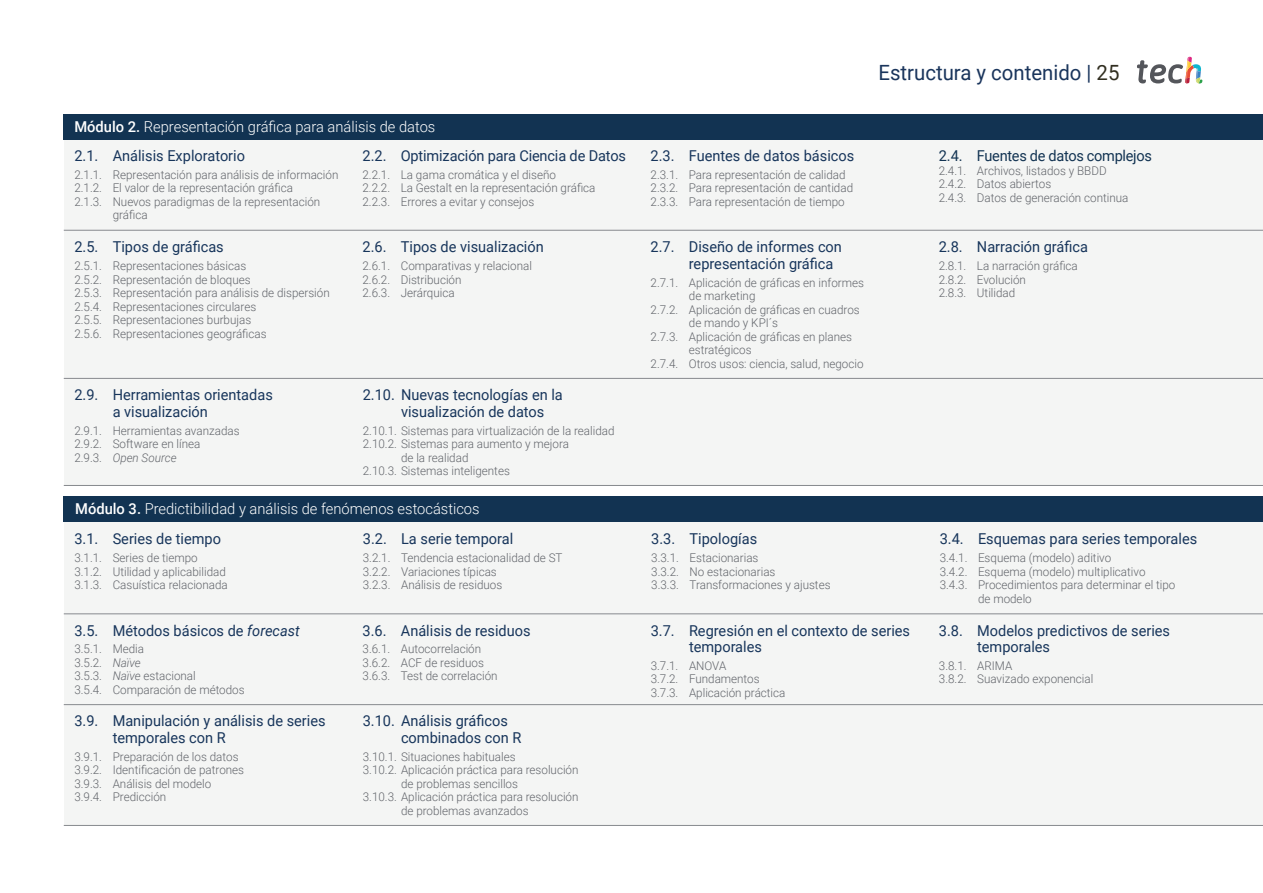
<style>
.page{position:relative;width:1263px;height:893px;background:#fff}
.page>*{position:absolute;margin:0;border:0;box-sizing:border-box;transform-origin:0 0}
.t1{font:21px "Roboto";color:#1a355c}
.t2{font:15px/16.5px "Roboto";color:#17355b}
.t3{font:300 15px/29px "Roboto";color:#fff}
.t4{font:15px "Roboto";letter-spacing:-.02em;color:#123352}
.t5{font:300 12px/13.5px "Roboto";color:#61646a}
.s1{font-weight:500}
.s2{font-weight:400;color:#17355b}
.s3{font-style:italic}
.s4{color:#312e20}
</style>
<div class="page">
<svg style="left:1137px;top:57px;width:65px;height:27px"></svg>
<div style="left:64px;top:139px;width:1199px;height:346px;background:#f4f5f4"></div>
<div style="left:64px;top:114px;width:1199px;height:25px;background:#123352"></div>
<hr style="left:64px;top:230px;width:1199px;height:1px;background:#878a8e">
<hr style="left:64px;top:378px;width:1199px;height:1px;background:#878a8e">
<hr style="left:64px;top:485px;width:1199px;height:1px;background:#878a8e">
<div style="left:64px;top:521px;width:1199px;height:304px;background:#f4f5f4"></div>
<div style="left:64px;top:496px;width:1199px;height:25px;background:#123352"></div>
<hr style="left:64px;top:614px;width:1199px;height:1px;background:#878a8e">
<hr style="left:64px;top:704px;width:1199px;height:1px;background:#878a8e">
<hr style="left:64px;top:825px;width:1199px;height:1px;background:#878a8e">
<p class="t3" style="left:74px;top:112px;width:362px"><span class="s1">Módulo 2.</span> Representación gráfica para análisis de datos<br><span class="s2">2.1. Análisis Exploratorio</span></p>
<p class="t5" style="left:74px;top:167px;width:265px">2.1.1. Representación para análisis de información</p>
<p class="t5" style="left:74px;top:181px;width:220px">2.1.2. El valor de la representación gráfica</p>
<p class="t5" style="left:74px;top:194px;width:247px">2.1.3. Nuevos paradigmas de la representación</p>
<p class="t5" style="left:113px;top:208px;width:36px">gráfica</p>
<p class="t2" style="left:362px;top:147px;width:265px">2.2. Optimización para Ciencia de Datos</p>
<p class="t5" style="left:362px;top:167px;width:234px">2.2.1. La gama cromática y el diseño<br>2.2.2. La Gestalt en la representación gráfica<br>2.2.3. Errores a evitar y consejos</p>
<p class="t2" style="left:74px;top:238px;width:151px">2.5. Tipos de gráficas</p>
<p class="t5" style="left:74px;top:259px;width:257px">2.5.1. Representaciones básicas<br>2.5.2. Representación de bloques<br>2.5.3. Representación para análisis de dispersión 2.5.4. Representaciones circulares<br>2.5.5. Representaciones burbujas<br>2.5.6. Representaciones geográficas</p>
<p class="t2" style="left:113px;top:386px;width:162px;text-indent:-38px">2.9. Herramientas orientadas a visualización</p>
<p class="t5" style="left:74px;top:423px;width:167px">2.9.1. Herramientas avanzadas<br>2.9.2. Software en línea<br>2.9.3. <span class="s3">Open Source</span></p>
<p class="t2" style="left:362px;top:238px;width:183px">2.6. Tipos de visualización</p>
<p class="t5" style="left:362px;top:259px;width:171px">2.6.1. Comparativas y relacional<br>2.6.2. Distribución<br>2.6.3. Jerárquica</p>
<p class="t2" style="left:401px;top:386px;width:163px;text-indent:-38px">2.10. Nuevas tecnologías en la visualización de datos</p>
<p class="t5" style="left:363px;top:423px;width:253px">2.10.1. Sistemas para virtualización de la realidad</p>
<p class="t5" style="left:363px;top:437px;width:208px">2.10.2. Sistemas para aumento y mejora</p>
<p class="t5" style="left:401px;top:450px;width:69px">de la realidad</p>
<p class="t5" style="left:363px;top:464px;width:149px">2.10.3. Sistemas inteligentes</p>
<p class="t3" style="left:74px;top:493px;width:407px;line-height:30.2px"><span class="s1">Módulo 3.</span> Predictibilidad y análisis de fenómenos estocásticos<br><span class="s2">3.1. Series de tiempo</span></p>
<p class="t5" style="left:74px;top:551px;width:155px">3.1.1. Series de tiempo<br>3.1.2. Utilidad y aplicabilidad<br>3.1.3. Casuística relacionada</p>
<p class="t2" style="left:363px;top:530px;width:152px">3.2. La serie temporal</p>
<p class="t5" style="left:363px;top:551px;width:201px">3.2.1. Tendencia estacionalidad de ST<br>3.2.2. Variaciones típicas<br>3.2.3. Análisis de residuos</p>
<p class="t2" style="left:74px;top:621px;width:227px">3.5. Métodos básicos de <span class="s3">forecast</span></p>
<p class="t5" style="left:74px;top:642px;width:172px">3.5.1. Media<br>3.5.2. <span class="s3">Naïve<br></span>3.5.3. <span class="s3">Naïve</span> estacional<br>3.5.4. Comparación de métodos</p>
<p class="t2" style="left:113px;top:712px;width:214px;text-indent:-38px">3.9. Manipulación y análisis de series temporales con R</p>
<p class="t5" style="left:74px;top:749px;width:171px">3.9.1. Preparación de los datos<br>3.9.2. Identificación de patrones<br>3.9.3. Análisis del modelo<br>3.9.4. Predicción</p>
<p class="t2" style="left:363px;top:621px;width:170px">3.6. Análisis de residuos</p>
<p class="t5" style="left:363px;top:642px;width:137px">3.6.1. Autocorrelación<br>3.6.2. ACF de residuos<br>3.6.3. Test de correlación</p>
<p class="t2" style="left:401px;top:712px;width:122px;text-indent:-38px">3.10. Análisis gráficos combinados con R</p>
<p class="t5" style="left:363px;top:749px;width:154px">3.10.1. Situaciones habituales</p>
<p class="t5" style="left:363px;top:763px;width:217px">3.10.2. Aplicación práctica para resolución</p>
<p class="t5" style="left:401px;top:776px;width:118px">de problemas sencillos</p>
<p class="t5" style="left:363px;top:790px;width:217px">3.10.3. Aplicación práctica para resolución</p>
<p class="t5" style="left:401px;top:803px;width:129px">de problemas avanzados</p>
<h1 class="t1" style="left:878px;top:57px;width:242px">Estructura y contenido | <span class="s4">25</span></h1>
<p class="t2" style="left:651px;top:147px;width:205px">2.3. Fuentes de datos básicos</p>
<p class="t5" style="left:651px;top:167px;width:204px">2.3.1. Para representación de calidad<br>2.3.2. Para representación de cantidad<br>2.3.3. Para representación de tiempo</p>
<p class="t2" style="left:689px;top:238px;width:155px;text-indent:-38px">2.7. Diseño de informes con representación gráfica</p>
<p class="t5" style="left:651px;top:275px;width:215px">2.7.1. Aplicación de gráficas en informes</p>
<p class="t5" style="left:689px;top:289px;width:68px">de marketing</p>
<p class="t5" style="left:651px;top:302px;width:211px">2.7.2. Aplicación de gráficas en cuadros</p>
<p class="t5" style="left:689px;top:316px;width:91px">de mando y KPI´s</p>
<p class="t5" style="left:651px;top:329px;width:203px">2.7.3. Aplicación de gráficas en planes</p>
<p class="t5" style="left:689px;top:343px;width:64px">estratégicos</p>
<p class="t5" style="left:651px;top:356px;width:214px">2.7.4. Otros usos: ciencia, salud, negocio</p>
<p class="t4" style="left:939px;top:145px;width:215px">2.4. Fuentes de datos complejos</p>
<p class="t5" style="left:939px;top:163px;width:191px">2.4.1. Archivos, listados y BBDD<br>2.4.2. Datos abiertos<br>2.4.3. Datos de generación continua</p>
<p class="t2" style="left:939px;top:238px;width:151px">2.8. Narración gráfica</p>
<p class="t5" style="left:939px;top:259px;width:141px">2.8.1. La narración gráfica<br>2.8.2. Evolución<br>2.8.3. Utilidad</p>
<p class="t2" style="left:651px;top:530px;width:107px">3.3. Tipologías</p>
<p class="t5" style="left:651px;top:551px;width:181px">3.3.1. Estacionarias<br>3.3.2. No estacionarias<br>3.3.3. Transformaciones y ajustes</p>
<p class="t2" style="left:940px;top:530px;width:259px">3.4. Esquemas para series temporales</p>
<p class="t5" style="left:940px;top:551px;width:173px">3.4.1. Esquema (modelo) aditivo</p>
<p class="t5" style="left:940px;top:564px;width:207px">3.4.2. Esquema (modelo) multiplicativo</p>
<p class="t5" style="left:940px;top:578px;width:237px">3.4.3. Procedimientos para determinar el tipo</p>
<p class="t5" style="left:978px;top:592px;width:55px">de modelo</p>
<p class="t2" style="left:689px;top:621px;width:223px;text-indent:-38px">3.7. Regresión en el contexto de series temporales</p>
<p class="t5" style="left:651px;top:658px;width:136px">3.7.1. ANOVA<br>3.7.2. Fundamentos<br>3.7.3. Aplicación práctica</p>
<p class="t2" style="left:977px;top:621px;width:194px;text-indent:-38px">3.8. Modelos predictivos de series temporales</p>
<p class="t5" style="left:939px;top:658px;width:156px">3.8.1. ARIMA<br>3.8.2. Suavizado exponencial</p>
</div>
